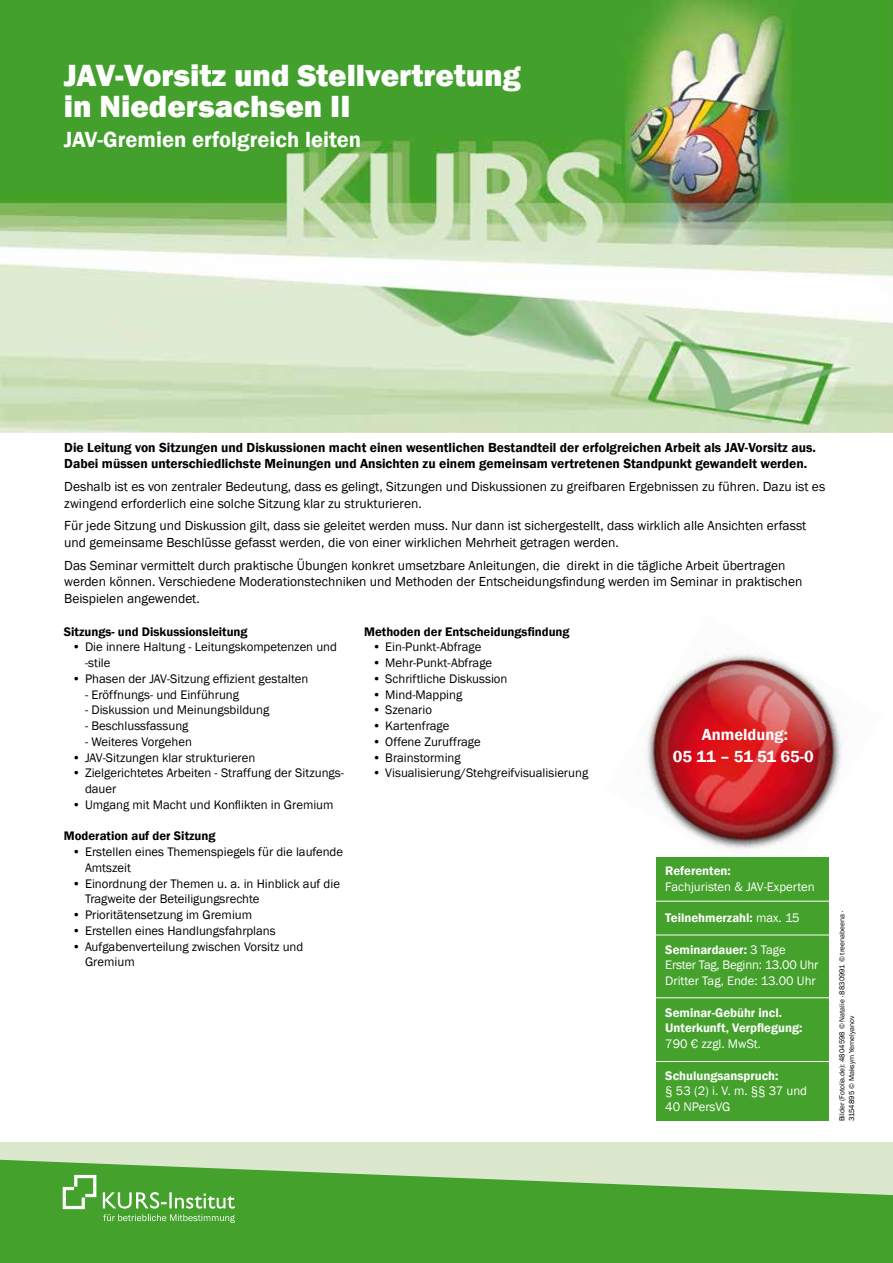
<style>
.page{position:relative;width:893px;height:1263px;background:#fff}
.page>*{position:absolute;margin:0;border:0;box-sizing:border-box;transform-origin:0 0}
.t1{font:800 31.5px/31.5px "Franklin Gothic";color:#fff}
.t2{font:600 22.5px "Franklin Gothic";color:#fff}
.t3{font:600 16.5px/22.5px "Franklin Gothic";color:#fff;text-align:center}
.t4{font:13.5px/16.5px "Franklin Gothic";color:#000}
.t5{font:600 13.5px/16.5px "Franklin Gothic";color:#000}
.t6{font:12.75px/15.8px "Franklin Gothic";color:#000}
.t7{font:12.75px/15.8px "Franklin Gothic";color:#fff}
.t8{font:600 12.75px/15.8px "Franklin Gothic";color:#fff}
.t9{font:600 12.75px "Franklin Gothic";color:#000}
.t10{font:7.5px/9.8px "Franklin Gothic";color:#000}
.s1{font-weight:400}
.s2{font-weight:600}
</style>
<div class="page">
<div style="left:0;top:1142px;width:893px;height:121px;background:#dbe8cd"></div>
<svg style="left:0;top:1160px;width:893px;height:103px;fill:#44a12b"></svg>
<svg style="left:63px;top:1175px;width:33px;height:34px"></svg>
<svg style="left:103px;top:1192px;width:132px;height:16px;background:#7cbd6b"></svg>
<svg style="left:103px;top:1214px;width:132px;height:9px"></svg>
<img style="left:0;top:0;width:893px;height:432px">
<img style="left:642px;top:654px;width:201px;height:237px">
<div style="left:657px;top:858px;width:172px;height:263px;background:#44a12b"></div>
<hr style="left:646px;top:934px;width:186px;height:1px;background:#fff">
<hr style="left:646px;top:901px;width:186px;height:1px;background:#fff">
<hr style="left:646px;top:997px;width:186px;height:1px;background:#fff">
<hr style="left:646px;top:1061px;width:186px;height:1px;background:#fff">
<h1 class="t1" style="left:64px;top:59px;width:458px">JAV-Vorsitz und Stellvertretung in Niedersachsen II</h1>
<h2 class="t2" style="left:64px;top:126px;width:299px">JAV-Gremien erfolgreich leiten</h2>
<p class="t5" style="left:64px;top:439px;width:753px">Die Leitung von Sitzungen und Diskussionen macht einen wesentlichen Bestandteil der erfolgreichen Arbeit als JAV-Vorsitz aus.<br>Dabei müssen unterschiedlichste Meinungen und Ansichten zu einem gemeinsam vertretenen Standpunkt gewandelt werden.</p>
<p class="t4" style="left:64px;top:479px;width:762px">Deshalb ist es von zentraler Bedeutung, dass es gelingt, Sitzungen und Diskussionen zu greifbaren Ergebnissen zu führen. Dazu ist es zwingend erforderlich eine solche Sitzung klar zu strukturieren.</p>
<p class="t4" style="left:64px;top:518px;width:744px">Für jede Sitzung und Diskussion gilt, dass sie geleitet werden muss. Nur dann ist sichergestellt, dass wirklich alle Ansichten erfasst und gemeinsame Beschlüsse gefasst werden, die von einer wirklichen Mehrheit getragen werden.</p>
<p class="t4" style="left:64px;top:557px;width:740px">Das Seminar vermittelt durch praktische Übungen konkret umsetzbare Anleitungen, die direkt in die tägliche Arbeit übertragen werden können. Verschiedene Moderationstechniken und Methoden der Entscheidungsfindung werden im Seminar in praktischen<br>Beispielen angewendet.</p>
<p class="t9" style="left:64px;top:624px;width:185px">Sitzungs- und Diskussionsleitung</p>
<p class="t6" style="left:85px;top:640px;width:254px;text-indent:-13px">• Die innere Haltung - Leitungskompetenzen und -stile</p>
<p class="t6" style="left:72px;top:671px;width:237px">• Phasen der JAV-Sitzung effizient gestalten</p>
<p class="t6" style="left:85px;top:687px;width:156px">- Eröffnungs- und Einführung</p>
<p class="t6" style="left:85px;top:703px;width:186px">- Diskussion und Meinungsbildung</p>
<p class="t6" style="left:85px;top:718px;width:105px">- Beschlussfassung</p>
<p class="t6" style="left:85px;top:734px;width:108px">- Weiteres Vorgehen</p>
<p class="t6" style="left:72px;top:750px;width:185px">• JAV-Sitzungen klar strukturieren</p>
<p class="t6" style="left:85px;top:766px;width:260px;text-indent:-13px">• Zielgerichtetes Arbeiten - Straffung der Sitzungs&shy;dauer</p>
<p class="t6" style="left:72px;top:797px;width:263px">• Umgang mit Macht und Konflikten in Gremium</p>
<p class="t9" style="left:64px;top:828px;width:153px">Moderation auf der Sitzung</p>
<p class="t6" style="left:85px;top:844px;width:260px;text-indent:-13px">• Erstellen eines Themenspiegels für die laufende<br>Amtszeit</p>
<p class="t6" style="left:85px;top:876px;width:257px;text-indent:-13px">• Einordnung der Themen u. a. in Hinblick auf die<br>Tragweite der Beteiligungsrechte</p>
<p class="t6" style="left:72px;top:907px;width:181px">• Prioritätensetzung im Gremium</p>
<p class="t6" style="left:72px;top:923px;width:205px">• Erstellen eines Handlungsfahrplans</p>
<p class="t6" style="left:85px;top:939px;width:220px;text-indent:-13px">• Aufgabenverteilung zwischen Vorsitz und<br>Gremium</p>
<p class="t9" style="left:364px;top:623px;width:207px">Methoden der Entscheidungsfindung</p>
<p class="t6" style="left:373px;top:640px;width:110px">• Ein-Punkt-Abfrage</p>
<p class="t6" style="left:373px;top:655px;width:121px">• Mehr-Punkt-Abfrage</p>
<p class="t6" style="left:373px;top:671px;width:136px">• Schriftliche Diskussion</p>
<p class="t6" style="left:373px;top:687px;width:91px">• Mind-Mapping</p>
<p class="t6" style="left:373px;top:702px;width:61px">• Szenario</p>
<p class="t6" style="left:373px;top:718px;width:78px">• Kartenfrage</p>
<p class="t6" style="left:373px;top:734px;width:110px">• Offene Zuruffrage</p>
<p class="t6" style="left:373px;top:750px;width:90px">• Brainstorming</p>
<p class="t6" style="left:373px;top:765px;width:217px">• Visualisierung/Stehgreifvisualisierung</p>
<p class="t3" style="left:673px;top:723px;width:142px">Anmeldung:<br>05 11 – 51 51 65-0</p>
<p class="t8" style="left:665px;top:863px;width:67px">Referenten:</p>
<p class="t7" style="left:665px;top:879px;width:151px">Fachjuristen &amp; JAV-Experten</p>
<p class="t8" style="left:665px;top:910px;width:136px">Teilnehmerzahl: <span class="s1">max. 15</span></p>
<p class="t7" style="left:665px;top:942px;width:154px"><span class="s2">Seminardauer:</span> 3 Tage<br>Erster Tag, Beginn: 13.00 Uhr<br>Dritter Tag, Ende: 13.00 Uhr</p>
<p class="t8" style="left:665px;top:1005px;width:139px">Seminar-Gebühr incl.<br>Unterkunft, Verpflegung:</p>
<p class="t7" style="left:665px;top:1036px;width:97px">790 € zzgl. MwSt.</p>
<p class="t8" style="left:665px;top:1068px;width:115px">Schulungsanspruch:</p>
<p class="t7" style="left:665px;top:1083px;width:143px">§ 53 (2) i. V. m. §§ 37 und<br>40 NPersVG</p>
<p class="t10" style="left:837px;top:1121px;width:211px;rotate:-90deg">Bilder (Fotolia.de): 4804598 © Natalie · 8830991 © treenabeena ·<br>3154895 © Maksym Yemelyanov</p>
</div>
